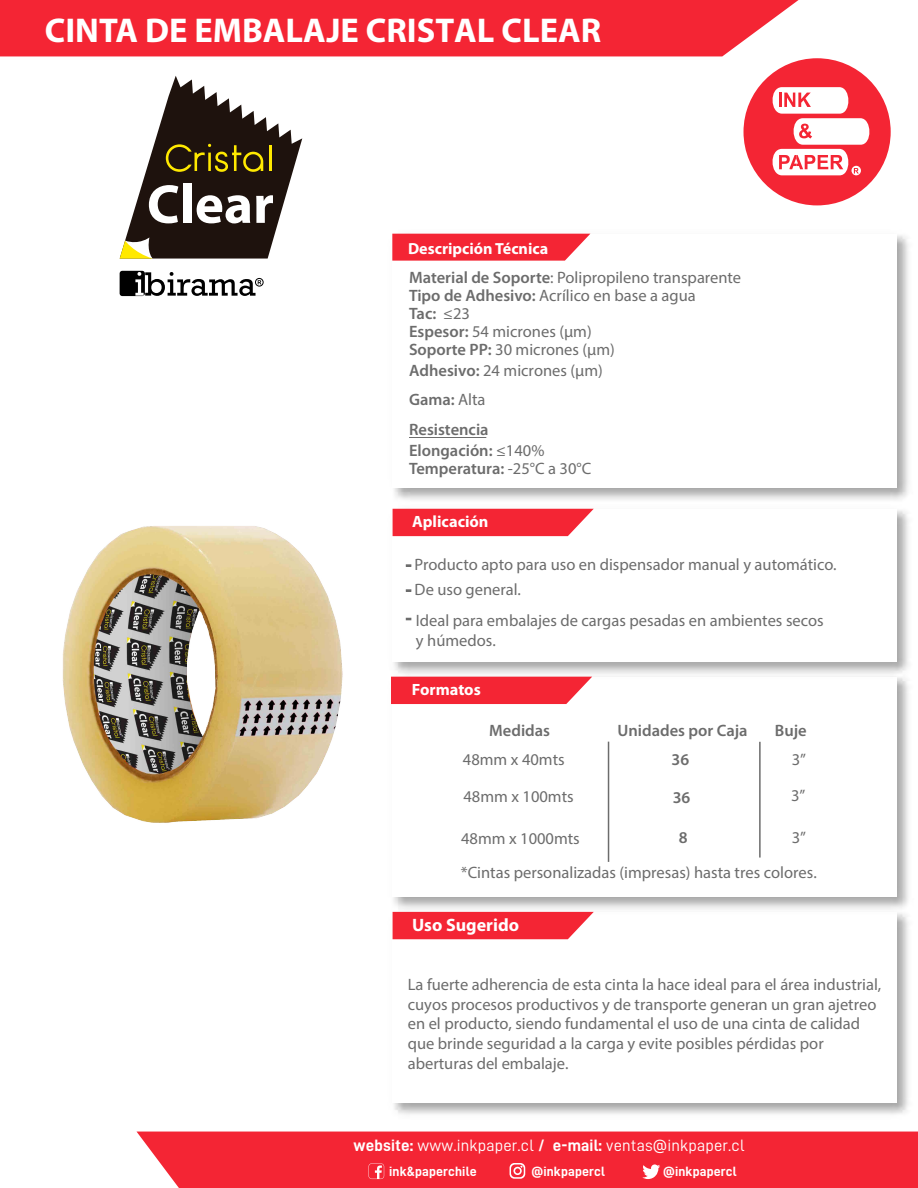
<style>
.page{position:relative;width:918px;height:1188px;background:#fff}
.page>*{position:absolute;margin:0;border:0;box-sizing:border-box;transform-origin:0 0}
.t1{font:700 34.5px "Myriad Pro";color:#fff}
.t2{font:700 18px "Myriad Pro";color:#fff}
.t3{font:16.5px/19.8px "Myriad Pro";color:#6c6c6c}
.t4{font:600 16.5px/21px "Myriad Pro";color:#6c6c6c}
.t5{font:16.5px "D DIN";letter-spacing:.01em;color:#fff}
.t6{font:700 16.35px "Myriad Pro";color:#fff}
.t7{font:700 16.05px "Myriad Pro";color:#fff}
.t8{font:13.5px "D DIN Bold";letter-spacing:.01em;color:#fff}
.s1{font-weight:600}
.s2{font-weight:400}
.s3{font-family:"D DIN Bold"}
</style>
<div class="page">
<div style="left:744px;top:58px;width:147px;height:147px;background:#f42534;border-radius:50%"></div>
<img style="left:392px;top:916px;width:516px;height:199px">
<div style="left:393px;top:912px;width:504px;height:190px;background:#fff"></div>
<img style="left:391px;top:681px;width:517px;height:235px">
<div style="left:393px;top:677px;width:504px;height:220px;background:#fff"></div>
<img style="left:391px;top:508px;width:518px;height:173px">
<div style="left:393px;top:509px;width:504px;height:153px;background:#fff"></div>
<img style="left:392px;top:233px;width:517px;height:267px">
<div style="left:393px;top:234px;width:504px;height:254px;background:#fff"></div>
<svg style="left:772px;top:87px;width:98px;height:88px"></svg>
<svg style="left:120px;top:271px;width:141px;height:25px"></svg>
<div style="left:255px;top:278px;width:9px;height:8px;border:1px solid #000;border-radius:50%"></div>
<div style="left:0;top:0;width:799px;height:56px;background:#f42534"></div>
<svg style="left:392px;top:234px;width:198px;height:27px;background:#f43543"></svg>
<div style="left:391px;top:677px;width:201px;height:27px;background:#f42534"></div>
<div style="left:393px;top:912px;width:201px;height:27px;background:#f42534"></div>
<div style="left:393px;top:509px;width:201px;height:27px;background:#f42534"></div>
<svg style="left:406px;top:564px;width:5px;height:3px"></svg>
<svg style="left:406px;top:589px;width:5px;height:3px"></svg>
<hr style="left:608px;top:742px;width:1px;height:120px;background:#6c6c6c">
<hr style="left:759px;top:742px;width:2px;height:116px;background:#6c6c6c">
<svg style="left:120px;top:76px;width:182px;height:183px"></svg>
<hr style="left:409px;top:437px;width:77px;height:1px;background:#6c6c6c">
<img style="left:62px;top:526px;width:281px;height:297px">
<div style="left:137px;top:1132px;width:781px;height:56px;background:#f42534"></div>
<svg style="left:642px;top:1164px;width:18px;height:15px"></svg>
<svg style="left:510px;top:1163px;width:15px;height:16px"></svg>
<svg style="left:368px;top:1163px;width:16px;height:16px"></svg>
<h1 class="t1" style="left:45px;top:8px;width:558px">CINTA DE EMBALAJE CRISTAL CLEAR</h1>
<p class="t7" style="left:408px;top:238px;width:142px">Descripción Técnica</p>
<p class="t3" style="left:409px;top:269px;width:334px;line-height:18px"><span class="s1">Material de Soporte</span>: Polipropileno transparente<br><span class="s1">Tipo de Adhesivo:</span> Acrílico en base a agua<br><span class="s1">Tac:</span> ≤23<br><span class="s1">Espesor:</span> 54 micrones (µm)</p>
<p class="t3" style="left:409px;top:339px;width:207px;line-height:21px"><span class="s1">Soporte PP:</span> 30 micrones (µm)<br><span class="s1">Adhesivo:</span> 24 micrones (µm)</p>
<p class="t4" style="left:409px;top:389px;width:78px">Gama: <span class="s2">Alta</span></p>
<p class="t4" style="left:409px;top:418px;width:137px">Resistencia<br>Elongación: <span class="s2">≤140%</span></p>
<p class="t4" style="left:409px;top:457px;width:184px">Temperatura: <span class="s2">-25°C a 30°C</span></p>
<p class="t6" style="left:412px;top:511px;width:78px">Aplicación</p>
<p class="t3" style="left:406px;top:554px;width:432px">- Producto apto para uso en dispensador manual y automático.</p>
<p class="t3" style="left:406px;top:579px;width:116px">- De uso general.</p>
<p class="t3" style="left:416px;top:610px;width:409px;text-indent:-10px">- Ideal para embalajes de cargas pesadas en ambientes secos y húmedos.</p>
<p class="t6" style="left:412px;top:679px;width:70px">Formatos</p>
<p class="t4" style="left:489px;top:719px;width:62px">Medidas</p>
<p class="t4" style="left:618px;top:719px;width:132px">Unidades por Caja</p>
<p class="t4" style="left:775px;top:719px;width:33px">Buje</p>
<p class="t3" style="left:463px;top:750px;width:103px">48mm x 40mts</p>
<p class="t4" style="left:672px;top:749px;width:19px">36</p>
<p class="t3" style="left:464px;top:786px;width:112px">48mm x 100mts</p>
<p class="t4" style="left:673px;top:786px;width:19px">36</p>
<p class="t3" style="left:461px;top:829px;width:120px">48mm x 1000mts</p>
<p class="t4" style="left:679px;top:827px;width:10px">8</p>
<p class="t3" style="left:791px;top:742px;width:17px;line-height:35.8px">3”<br>3”</p>
<p class="t3" style="left:792px;top:828px;width:16px">3”</p>
<p class="t3" style="left:461px;top:862px;width:357px">*Cintas personalizadas (impresas) hasta tres colores.</p>
<p class="t2" style="left:412px;top:913px;width:109px">Uso Sugerido</p>
<p class="t3" style="left:408px;top:974px;width:475px">La fuerte adherencia de esta cinta la hace ideal para el área industrial, cuyos procesos productivos y de transporte generan un gran ajetreo en el producto, siendo fundamental el uso de una cinta de calidad que brinde seguridad a la carga y evite posibles pérdidas por aberturas del embalaje.</p>
<p class="t5" style="left:353px;top:1136px;width:393px"><span class="s3">website:</span> www.inkpaper.cl <span class="s3">/ e-mail:</span> ventas@inkpaper.cl</p>
<p class="t8" style="left:389px;top:1164px;width:89px">ink&amp;paperchile</p>
<p class="t8" style="left:532px;top:1164px;width:75px">@inkpapercl</p>
<p class="t8" style="left:663px;top:1164px;width:75px">@inkpapercl</p>
</div>
